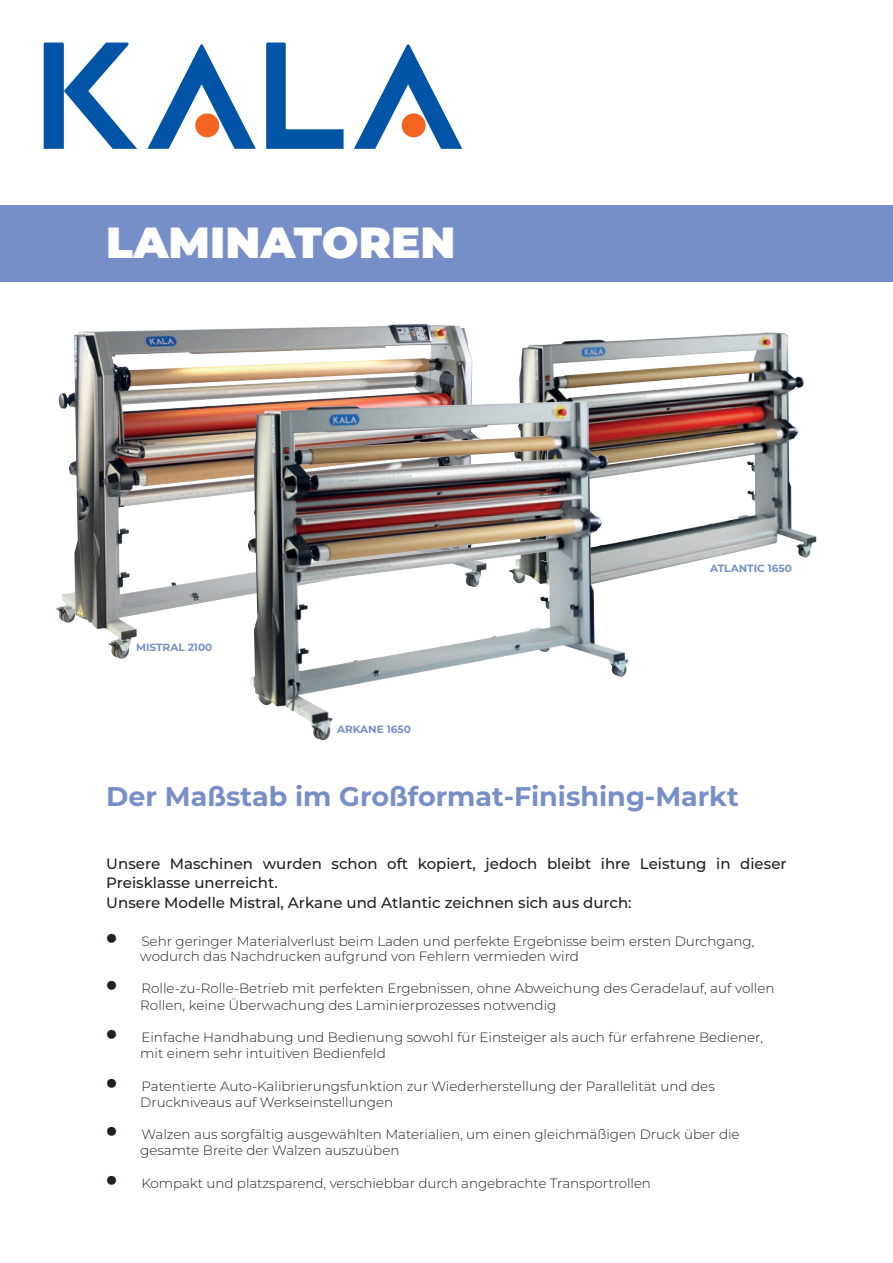
<style>
.page{position:relative;width:893px;height:1263px;background:#fff}
.page>*{position:absolute;margin:0;border:0;box-sizing:border-box;transform-origin:0 0}
.t1{font:900 43.5px "Montserrat";color:#fff}
.t2{font:700 27px "Montserrat";color:#778fc8}
.t3{font:500 15px/19.5px "Montserrat";color:#231f20}
.t4{font:300 13.5px/16.2px "Montserrat";color:#231f20}
.t5{font:700 10.5px "Montserrat";color:#778fc8}
.s1{font-weight:900;font-size:27px}
</style>
<div class="page">
<img style="left:519px;top:332px;width:285px;height:244px">
<img style="left:55px;top:324px;width:370px;height:316px">
<img style="left:248px;top:402px;width:381px;height:338px">
<div style="left:0;top:205px;width:893px;height:77px;background:#778fc8"></div>
<svg style="left:266px;top:43px;width:78px;height:106px"></svg>
<svg style="left:44px;top:43px;width:93px;height:106px"></svg>
<svg style="left:147px;top:44px;width:109px;height:105px"></svg>
<div style="left:195px;top:113px;width:24px;height:24px;background:#f36421;border-radius:50%"></div>
<svg style="left:354px;top:44px;width:108px;height:105px"></svg>
<h1 class="t1" style="left:106px;top:210px;width:351px">LAMINATOREN</h1>
<p class="t5" style="left:136px;top:640px;width:78px">MISTRAL 2100</p>
<p class="t5" style="left:337px;top:722px;width:75px">ARKANE 1650</p>
<p class="t5" style="left:710px;top:560px;width:83px">ATLANTIC 1650</p>
<h2 class="t2" style="left:106px;top:776px;width:634px">Der Maßstab im Großformat-Finishing-Markt</h2>
<p class="t3" style="left:106px;top:853px;width:682px">Unsere Maschinen wurden schon oft kopiert, jedoch bleibt ihre Leistung in dieser<br>Preisklasse unerreicht.<br>Unsere Modelle Mistral, Arkane und Atlantic zeichnen sich aus durch:</p>
<p class="t4" style="left:140px;top:933px;width:616px;line-height:15px;text-indent:-34px"><span class="s1">•</span> Sehr geringer Materialverlust beim Laden und perfekte Ergebnisse beim ersten Durchgang, wodurch das Nachdrucken aufgrund von Fehlern vermieden wird</p>
<p class="t4" style="left:140px;top:980px;width:636px;text-indent:-34px"><span class="s1">•</span> Rolle-zu-Rolle-Betrieb mit perfekten Ergebnissen, ohne Abweichung des Geradelauf, auf vollen<br>Rollen, keine Überwachung des Laminierprozesses notwendig</p>
<p class="t4" style="left:140px;top:1029px;width:624px;text-indent:-34px"><span class="s1">•</span> Einfache Handhabung und Bedienung sowohl für Einsteiger als auch für erfahrene Bediener, mit einem sehr intuitiven Bedienfeld</p>
<p class="t4" style="left:140px;top:1077px;width:576px;text-indent:-34px"><span class="s1">•</span> Patentierte Auto-Kalibrierungsfunktion zur Wiederherstellung der Parallelität und des<br>Druckniveaus auf Werkseinstellungen</p>
<p class="t4" style="left:140px;top:1126px;width:601px;text-indent:-34px"><span class="s1">•</span> Walzen aus sorgfältig ausgewählten Materialien, um einen gleichmäßigen Druck über die gesamte Breite der Walzen auszuüben</p>
<p class="t4" style="left:106px;top:1174px;width:546px"><span class="s1">•</span> Kompakt und platzsparend, verschiebbar durch angebrachte Transportrollen</p>
</div>
